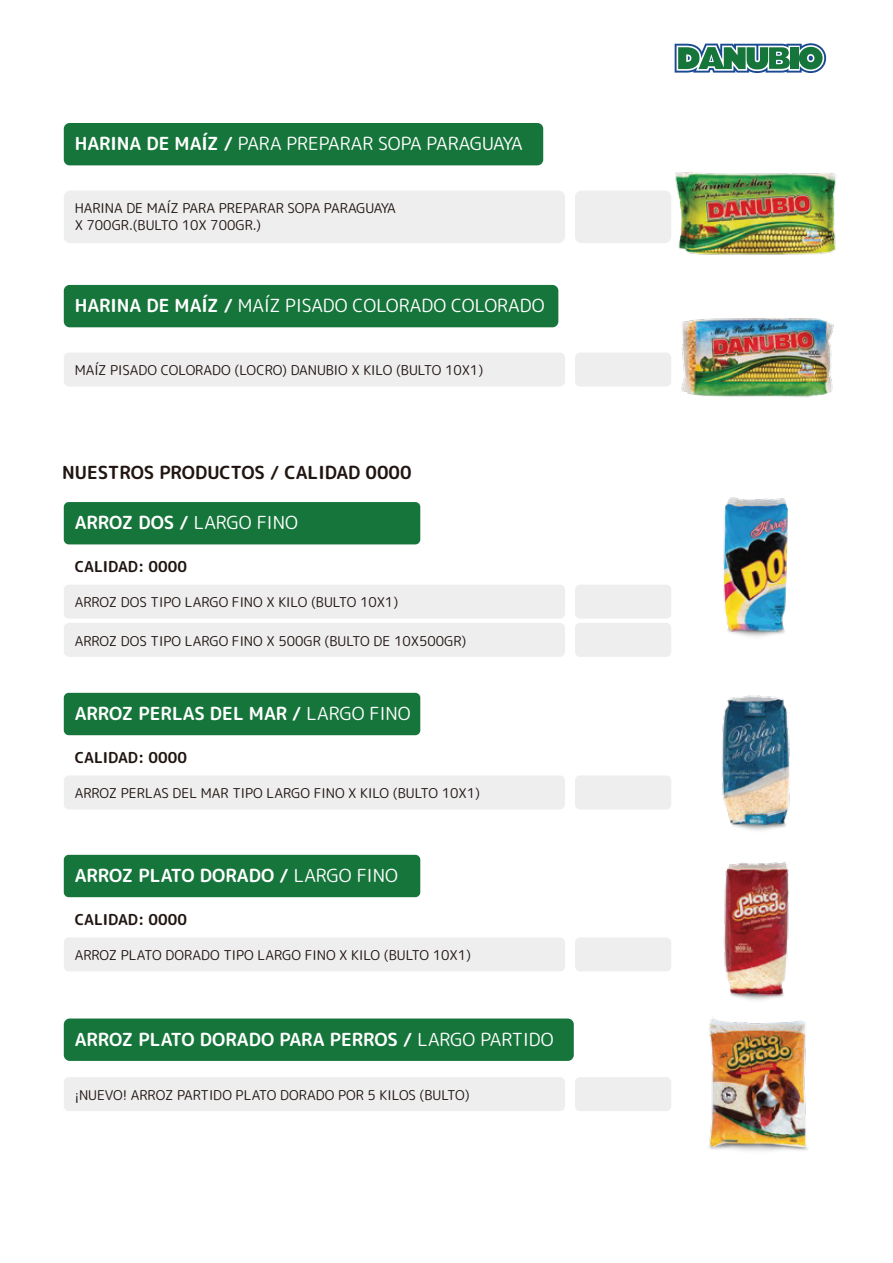
<style>
.page{position:relative;width:893px;height:1263px;background:#fff}
.page>*{position:absolute;margin:0;border:0;box-sizing:border-box;transform-origin:0 0}
.t1{font:700 18px "Rounded Mplus 1 c";color:#fff}
.t2{font:18px "Rounded Mplus 1 c";color:#fff}
.t3{font:700 18px "Rounded Mplus 1 c";color:#201511}
.t4{font:700 15px "Rounded Mplus 1 c";color:#201511}
.t5{font:13.5px/16.2px "Rounded Mplus 1 c";color:#201511}
.s1{font-weight:700}
.s2{font-weight:400}
</style>
<div class="page">
<div style="left:64px;top:585px;width:501px;height:34px;background:#eeeeef;border-radius:5px"></div>
<div style="left:575px;top:585px;width:96px;height:34px;background:#eeeeef;border-radius:5px"></div>
<div style="left:64px;top:502px;width:356px;height:42px;background:#16753b;border-radius:5px"></div>
<div style="left:64px;top:623px;width:501px;height:34px;background:#eeeeef;border-radius:5px"></div>
<div style="left:575px;top:623px;width:96px;height:34px;background:#eeeeef;border-radius:5px"></div>
<div style="left:64px;top:191px;width:501px;height:52px;background:#eeeeef;border-radius:6px"></div>
<div style="left:575px;top:191px;width:96px;height:52px;background:#eeeeef;border-radius:6px"></div>
<div style="left:64px;top:123px;width:479px;height:42px;background:#16753b;border-radius:6px"></div>
<div style="left:64px;top:352px;width:501px;height:35px;background:#eeeeef;border-radius:5px"></div>
<div style="left:575px;top:352px;width:96px;height:35px;background:#eeeeef;border-radius:5px"></div>
<div style="left:64px;top:285px;width:494px;height:42px;background:#16753b;border-radius:6px"></div>
<div style="left:64px;top:937px;width:501px;height:34px;background:#eeeeef;border-radius:5px"></div>
<div style="left:575px;top:937px;width:96px;height:34px;background:#eeeeef;border-radius:5px"></div>
<div style="left:64px;top:855px;width:356px;height:42px;background:#16753b;border-radius:5px"></div>
<div style="left:64px;top:1077px;width:501px;height:34px;background:#eeeeef;border-radius:5px"></div>
<div style="left:575px;top:1077px;width:96px;height:34px;background:#eeeeef;border-radius:5px"></div>
<div style="left:64px;top:1018px;width:510px;height:43px;background:#16753b;border-radius:6px"></div>
<img style="left:723px;top:497px;width:65px;height:140px">
<div style="left:64px;top:775px;width:501px;height:34px;background:#eeeeef;border-radius:5px"></div>
<div style="left:575px;top:775px;width:96px;height:34px;background:#eeeeef;border-radius:5px"></div>
<div style="left:64px;top:693px;width:356px;height:42px;background:#16753b;border-radius:5px"></div>
<img style="left:709px;top:1018px;width:99px;height:133px">
<img style="left:722px;top:695px;width:68px;height:136px">
<img style="left:723px;top:861px;width:66px;height:139px">
<img style="left:670px;top:172px;width:166px;height:83px">
<img style="left:681px;top:318px;width:153px;height:79px">
<svg style="left:675px;top:43px;width:151px;height:30px;background:#579381"></svg>
<h1 class="t2" style="left:75px;top:131px;width:449px"><span class="s1">HARINA DE MAÍZ /</span> PARA PREPARAR SOPA PARAGUAYA</h1>
<p class="t5" style="left:75px;top:200px;width:323px">HARINA DE MAÍZ PARA PREPARAR SOPA PARAGUAYA<br>X 700GR.(BULTO 10X 700GR.)</p>
<h1 class="t2" style="left:75px;top:293px;width:471px"><span class="s1">HARINA DE MAÍZ /</span> MAÍZ PISADO COLORADO COLORADO</h1>
<p class="t5" style="left:75px;top:362px;width:410px">MAÍZ PISADO COLORADO (LOCRO) DANUBIO X KILO (BULTO 10X1)</p>
<h1 class="t3" style="left:62px;top:460px;width:351px">NUESTROS PRODUCTOS / CALIDAD 0000</h1>
<h1 class="t1" style="left:75px;top:510px;width:225px">ARROZ DOS / <span class="s2">LARGO FINO</span></h1>
<p class="t4" style="left:75px;top:556px;width:114px">CALIDAD: 0000</p>
<p class="t5" style="left:75px;top:594px;width:325px">ARROZ DOS TIPO LARGO FINO X KILO (BULTO 10X1)</p>
<p class="t5" style="left:75px;top:633px;width:393px">ARROZ DOS TIPO LARGO FINO X 500GR (BULTO DE 10X500GR)</p>
<h1 class="t1" style="left:75px;top:701px;width:337px">ARROZ PERLAS DEL MAR / <span class="s2">LARGO FINO</span></h1>
<p class="t4" style="left:75px;top:746px;width:114px">CALIDAD: 0000</p>
<p class="t5" style="left:75px;top:785px;width:407px">ARROZ PERLAS DEL MAR TIPO LARGO FINO X KILO (BULTO 10X1)</p>
<h1 class="t1" style="left:75px;top:863px;width:325px">ARROZ PLATO DORADO / <span class="s2">LARGO FINO</span></h1>
<p class="t4" style="left:75px;top:908px;width:114px">CALIDAD: 0000</p>
<p class="t5" style="left:75px;top:947px;width:398px">ARROZ PLATO DORADO TIPO LARGO FINO X KILO (BULTO 10X1)</p>
<h1 class="t1" style="left:75px;top:1026px;width:480px">ARROZ PLATO DORADO PARA PERROS / <span class="s2">LARGO PARTIDO</span></h1>
<p class="t5" style="left:75px;top:1087px;width:396px">¡NUEVO! ARROZ PARTIDO PLATO DORADO POR 5 KILOS (BULTO)</p>
</div>
